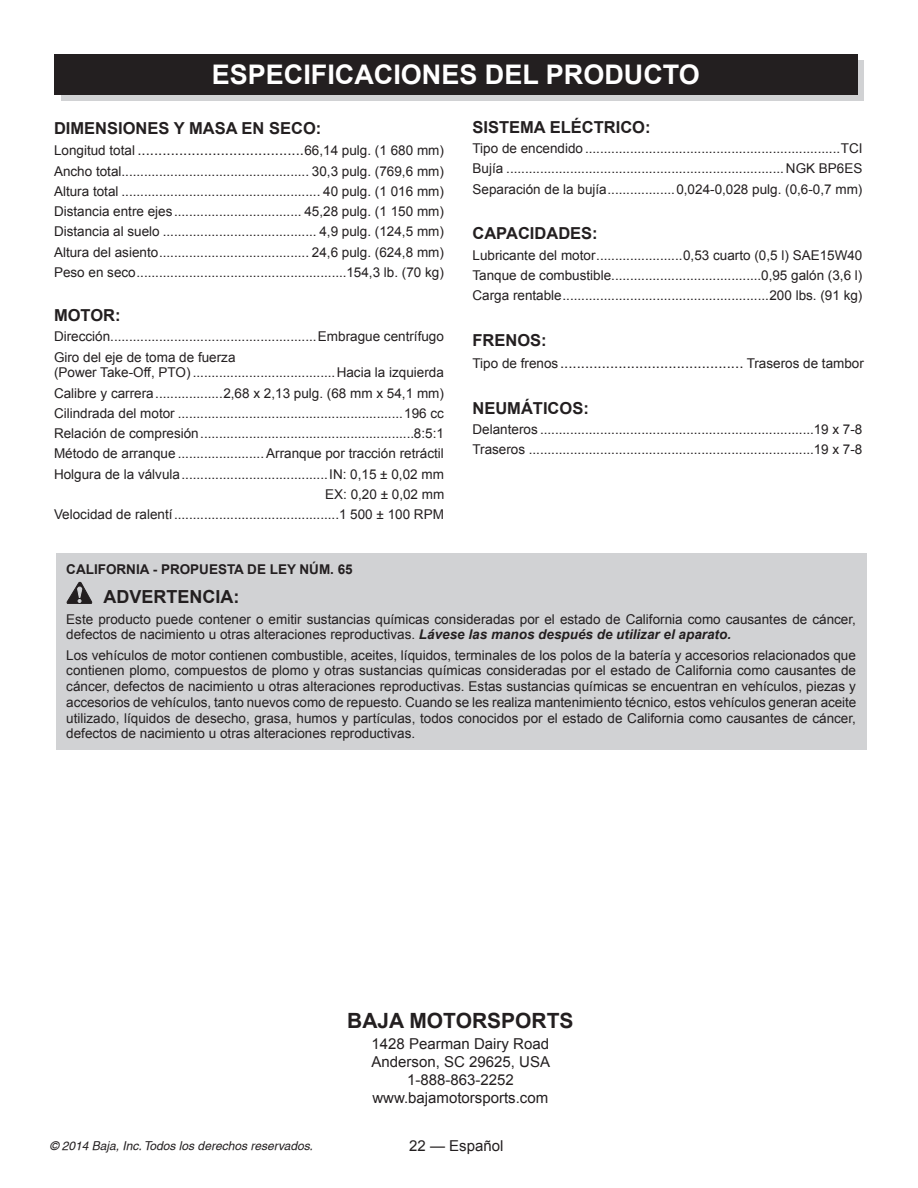
<style>
.page{position:relative;width:918px;height:1188px;background:#fff}
.page>*{position:absolute;margin:0;border:0;box-sizing:border-box;transform-origin:0 0}
.HEADING{font:700 27px "Arial";color:#fff}
.t1{font:700 21px "Arial";color:#231f20}
.Warning{font:700 18px "Arial";color:#231f20}
.Heading_2{font:700 16.5px "Arial";color:#231f20}
.t2{font:15px "Arial";color:#231f20}
.Warning_Text{font:13.5px/15.8px "Arial";color:#231f20}
.Warning_Text-2{font:700 13.5px "Arial";color:#231f20}
.t3{font:italic 12px "Helvetica";color:#231f20}
.s1{font-size:13.5px}
.s2{font-weight:700;font-style:italic}
</style>
<div class="page">
<div style="left:61px;top:61px;width:803px;height:40px;background:linear-gradient(to right,#d1d2d4,#d1d2d4)"></div>
<div style="left:54px;top:54px;width:804px;height:40px;background:#231f20"></div>
<div style="left:56px;top:553px;width:810px;height:196px;background:#d1d2d4"></div>
<svg style="left:67px;top:582px;width:25px;height:21px"></svg>
<p class="HEADING" style="left:212px;top:57px;width:490px">ESPECIFICACIONES DEL PRODUCTO</p>
<p class="Heading_2" style="left:54px;top:117px;width:269px">DIMENSIONES Y MASA EN SECO:</p>
<p class="t2" style="left:54px;top:140px;width:391px"><span class="s1">Longitud total</span> ........................................<span class="s1">66,14 pulg. (1 680 mm)</span></p>
<p class="Warning_Text" style="left:54px;top:163px;width:391px">Ancho total.................................................. 30,3 pulg. (769,6 mm)</p>
<p class="Warning_Text" style="left:54px;top:183px;width:391px">Altura total ..................................................... 40 pulg. (1 016 mm)</p>
<p class="Warning_Text" style="left:54px;top:204px;width:391px">Distancia entre ejes.................................. 45,28 pulg. (1 150 mm)</p>
<p class="Warning_Text" style="left:54px;top:224px;width:391px">Distancia al suelo ......................................... 4,9 pulg. (124,5 mm)</p>
<p class="Warning_Text" style="left:54px;top:244px;width:391px">Altura del asiento........................................ 24,6 pulg. (624,8 mm)</p>
<p class="Warning_Text" style="left:54px;top:264px;width:391px">Peso en seco........................................................154,3 lb. (70 kg)</p>
<p class="Heading_2" style="left:54px;top:304px;width:68px">MOTOR:</p>
<p class="Warning_Text" style="left:54px;top:329px;width:391px">Dirección.......................................................Embrague centrífugo</p>
<p class="Warning_Text" style="left:54px;top:349px;width:391px">Giro del eje de toma de fuerza<br>(Power Take-Off, PTO) ......................................Hacia la izquierda</p>
<p class="Warning_Text" style="left:54px;top:385px;width:391px">Calibre y carrera..................2,68 x 2,13 pulg. (68 mm x 54,1 mm)</p>
<p class="Warning_Text" style="left:54px;top:405px;width:391px">Cilindrada del motor ............................................................196 cc</p>
<p class="Warning_Text" style="left:54px;top:426px;width:391px">Relación de compresión.........................................................8:5:1</p>
<p class="Warning_Text" style="left:54px;top:446px;width:391px">Método de arranque .......................Arranque por tracción retráctil</p>
<p class="Warning_Text" style="left:54px;top:466px;width:392px">Holgura de la válvula.......................................IN: 0,15 ± 0,02 mm</p>
<p class="Warning_Text" style="left:325px;top:486px;width:121px">EX: 0,20 ± 0,02 mm</p>
<p class="Warning_Text" style="left:54px;top:507px;width:391px">Velocidad de ralentí............................................1 500 ± 100 RPM</p>
<p class="Heading_2" style="left:472px;top:116px;width:180px">SISTEMA ELÉCTRICO:</p>
<p class="Warning_Text" style="left:472px;top:141px;width:392px">Tipo de encendido ....................................................................TCI</p>
<p class="Warning_Text" style="left:472px;top:161px;width:392px">Bujía .......................................................................... NGK BP6ES</p>
<p class="Warning_Text" style="left:472px;top:181px;width:391px">Separación de la bujía..................0,024-0,028 pulg. (0,6-0,7 mm)</p>
<p class="Heading_2" style="left:472px;top:223px;width:127px">CAPACIDADES:</p>
<p class="Warning_Text" style="left:472px;top:247px;width:391px">Lubricante del motor.......................0,53 cuarto (0,5 l) SAE15W40</p>
<p class="Warning_Text" style="left:472px;top:268px;width:391px">Tanque de combustible........................................0,95 galón (3,6 l)</p>
<p class="Warning_Text" style="left:472px;top:288px;width:391px">Carga rentable.......................................................200 lbs. (91 kg)</p>
<p class="Heading_2" style="left:472px;top:329px;width:76px">FRENOS:</p>
<p class="t2" style="left:472px;top:353px;width:393px"><span class="s1">Tipo de frenos</span> ............................................ <span class="s1">Traseros de tambor</span></p>
<p class="Heading_2" style="left:472px;top:397px;width:118px">NEUMÁTICOS:</p>
<p class="Warning_Text" style="left:472px;top:421px;width:391px">Delanteros .........................................................................19 x 7-8</p>
<p class="Warning_Text" style="left:472px;top:442px;width:391px">Traseros ............................................................................19 x 7-8</p>
<p class="Warning_Text-2" style="left:66px;top:560px;width:288px">CALIFORNIA - PROPUESTA DE LEY NÚM. 65</p>
<p class="Warning" style="left:104px;top:585px;width:137px">ADVERTENCIA:</p>
<p class="Warning_Text" style="left:66px;top:611px;width:791px">Este producto puede contener o emitir sustancias químicas consideradas por el estado de California como causantes de cáncer, defectos de nacimiento u otras alteraciones reproductivas. <span class="s2">Lávese las manos después de utilizar el aparato.</span></p>
<p class="Warning_Text" style="left:66px;top:647px;width:792px;text-align:justify">Los vehículos de motor contienen combustible, aceites, líquidos, terminales de los polos de la batería y accesorios relacionados que contienen plomo, compuestos de plomo y otras sustancias químicas consideradas por el estado de California como causantes de cáncer, defectos de nacimiento u otras alteraciones reproductivas. Estas sustancias químicas se encuentran en vehículos, piezas y accesorios de vehículos, tanto nuevos como de repuesto. Cuando se les realiza mantenimiento técnico, estos vehículos generan aceite utilizado, líquidos de desecho, grasa, humos y partículas, todos conocidos por el estado de California como causantes de cáncer, defectos de nacimiento u otras alteraciones reproductivas.</p>
<p class="t1" style="left:347px;top:1007px;width:228px">BAJA MOTORSPORTS</p>
<p class="t2" style="left:372px;top:1034px;width:179px">1428 Pearman Dairy Road</p>
<p class="t2" style="left:372px;top:1052px;width:180px">Anderson, SC 29625, USA</p>
<p class="t2" style="left:407px;top:1070px;width:108px">1-888-863-2252</p>
<p class="t2" style="left:372px;top:1088px;width:177px">www.bajamotorsports.com</p>
<p class="t3" style="left:50px;top:1139px;width:265px">© 2014 Baja, Inc. Todos los derechos reservados.</p>
<p class="t2" style="left:409px;top:1136px;width:96px">22 — Español</p>
</div>
